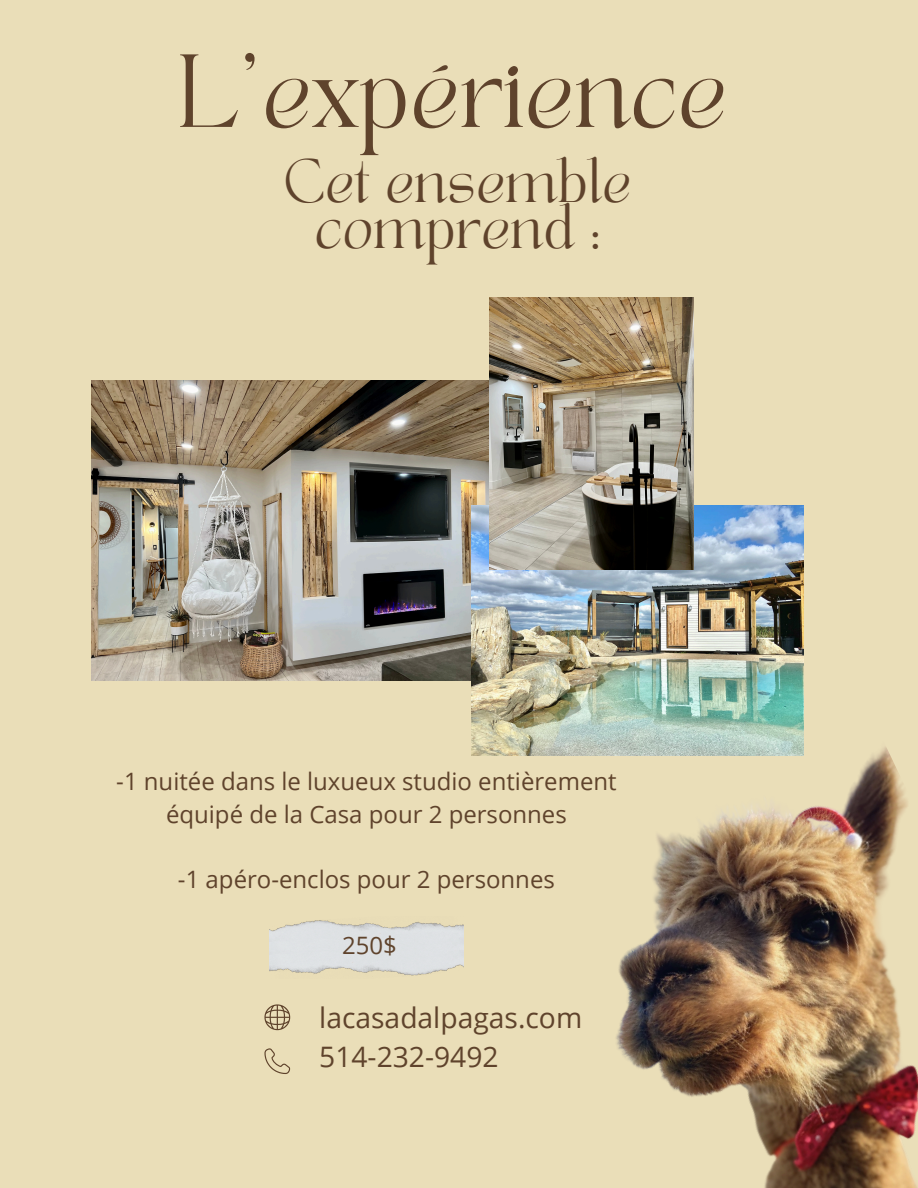
<style>
.page{position:relative;width:918px;height:1188px;background:#eadeb8}
.page>*{position:absolute;margin:0;border:0;box-sizing:border-box;transform-origin:0 0}
.t1{font:72.45px "TANAEGEAN";color:#5f432c}
.t2{font:42.45px "TANAEGEAN";color:#5f432c}
.t3{font:28.2px/39.2px "Open Sans";color:#5f432c}
.t4{font:24px/32.8px "Open Sans";color:#5f432c;text-align:center}
</style>
<div class="page">
<img style="left:92px;top:380px;width:398px;height:301px">
<svg style="left:264px;top:1048px;width:26px;height:26px"></svg>
<svg style="left:264px;top:1004px;width:26px;height:26px"></svg>
<img style="left:616px;top:747px;width:302px;height:441px">
<img style="left:472px;top:506px;width:332px;height:250px">
<img style="left:490px;top:297px;width:204px;height:273px">
<img style="left:269px;top:920px;width:195px;height:56px">
<p class="t1" style="left:177px;top:50px;width:552px">L’expérience</p>
<p class="t2" style="left:284px;top:157px;width:350px">Cet ensemble</p>
<p class="t2" style="left:315px;top:203px;width:286px">comprend :</p>
<p class="t4" style="left:116px;top:764px;width:502px">-1 nuitée dans le luxueux studio entièrement équipé de la Casa pour 2 personnes</p>
<p class="t4" style="left:178px;top:863px;width:378px">-1 apéro-enclos pour 2 personnes</p>
<p class="t4" style="left:342px;top:928px;width:56px">250$</p>
<h2 class="t3" style="left:319px;top:998px;width:265px">lacasadalpagas.com<br>514-232-9492</h2>
</div>
